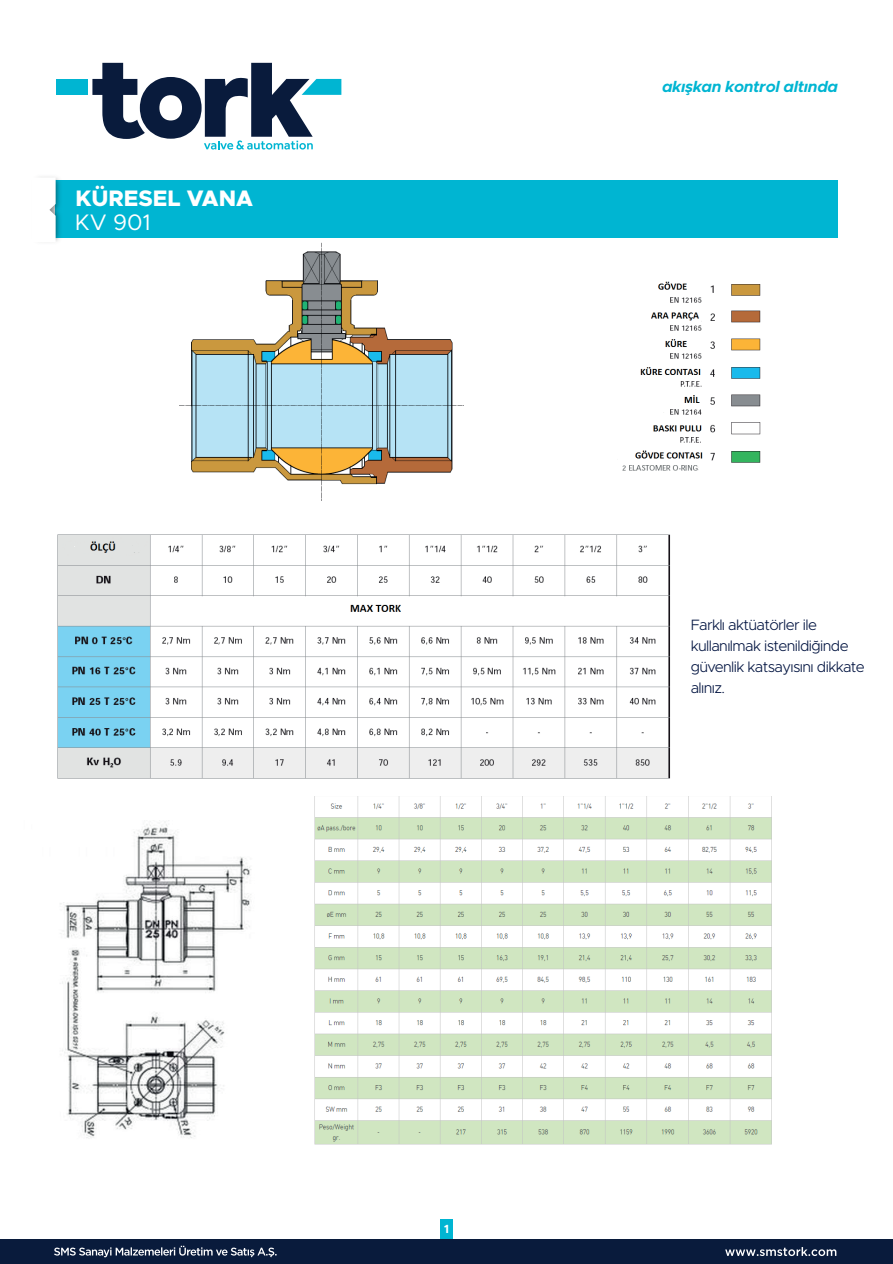
<style>
.page{position:relative;width:893px;height:1264px;background:#fff}
.page>*{position:absolute;margin:0;border:0;box-sizing:border-box;transform-origin:0 0}
.t1{font:800 22.5px "Metropolis";color:#fff}
.t2{font:22.5px "Metropolis";color:#fff}
.t3{font:italic 700 15.9px "Metropolis";letter-spacing:-.02em;color:#00b5d2}
.t4{font:300 15px/21px "Metropolis";letter-spacing:-.04em;color:#001340}
.t5{font:700 11.85px "Metropolis";color:#fff}
</style>
<div class="page">
<div style="left:440px;top:1219px;width:13px;height:29px;background:#00b5d2"></div>
<img style="left:57px;top:534px;width:614px;height:245px">
<img style="left:622px;top:281px;width:139px;height:190px">
<img style="left:179px;top:242px;width:284px;height:258px">
<img style="left:60px;top:820px;width:192px;height:319px">
<div style="left:55px;top:180px;width:782px;height:58px;background:#00b5d2"></div>
<svg style="left:92px;top:63px;width:249px;height:86px"></svg>
<div style="left:56px;top:79px;width:31px;height:16px;background:#00b5d2"></div>
<div style="left:0;top:1238px;width:892px;height:25px;background:#091b3c"></div>
<svg style="left:725px;top:1247px;width:111px;height:8px"></svg>
<svg style="left:54px;top:1245px;width:222px;height:11px"></svg>
<img style="left:56px;top:126px;width:55px;height:116px">
<svg style="left:49px;top:179px;width:7px;height:61px"></svg>
<img style="left:314px;top:796px;width:458px;height:347px">
<h1 class="t1" style="left:75px;top:184px;width:179px">KÜRESEL VANA</h1>
<h1 class="t2" style="left:75px;top:208px;width:77px">KV 901</h1>
<p class="t5" style="left:444px;top:1221px;width:6px">1</p>
<p class="t3" style="left:662px;top:76px;width:177px">akışkan kontrol altında</p>
<p class="t4" style="left:690px;top:614px;width:175px">Farklı aktüatörler ile kullanılmak istenildiğinde güvenlik katsayısını dikkate alınız.</p>
</div>
